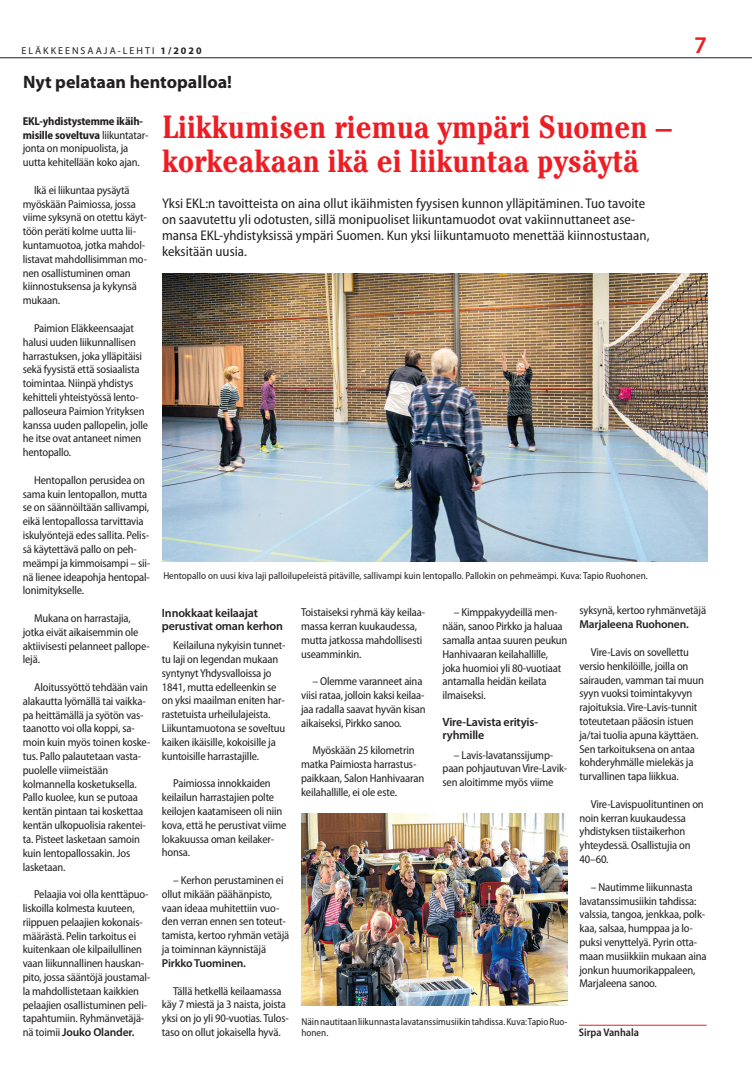
<style>
.page{position:relative;width:752px;height:1078px;background:#fff}
.page>*{position:absolute;margin:0;border:0;box-sizing:border-box;transform-origin:0 0}
.t1{font:700 condensed 32px/34px "Cheltenham Std";color:#ee1d23}
.t2{font:600 24px "Myriad Pro";color:#ee1d23}
.t3{font:700 18px "Myriad Pro";color:#231f20}
.t4{font:semi-condensed 14px/16px "Myriad Pro";color:#231f20}
.t5{font:600 12px/13px "Myriad Pro";letter-spacing:-.015em;color:#231f20}
.t6{font:semi-condensed 11.5px/13.8px "Myriad Pro";letter-spacing:-.015em;color:#231f20}
.t7{font:600 11.5px "Myriad Pro";letter-spacing:-.015em;color:#231f20}
.t8{font:600 semi-condensed 11px "Myriad Pro";color:#231f20}
.t9{font:semi-condensed 10px/11px "Myriad Pro";color:#231f20}
.t10{font:10px "Myriad Pro";letter-spacing:.2em;color:#231f20}
.s1{font-weight:700}
.s2{font-weight:600;font-stretch:normal}
</style>
<div class="page">
<hr style="left:0;top:57px;width:751px;height:1px;background:#231f20">
<img style="left:162px;top:273px;width:545px;height:288px">
<img style="left:301px;top:813px;width:266px;height:192px">
<hr style="left:578px;top:1024px;width:128px;height:1px;background:#ee1d23">
<p class="t10" style="left:22px;top:44px;width:181px">ELÄKKEENSAAJA-LEHTI <span class="s1">1/2020</span></p>
<h2 class="t2" style="left:693px;top:30px;width:14px">7</h2>
<h3 class="t3" style="left:23px;top:70px;width:210px">Nyt pelataan hentopalloa!</h3>
<p class="t6" style="left:23px;top:114px;width:127px"><span class="s1">EKL-yhdistystemme ikäih&shy;misille soveltuva</span> liikuntatar&shy;jonta on monipuolista, ja uutta kehitellään koko ajan.</p>
<p class="t6" style="left:23px;top:183px;width:126px;text-indent:11px">Ikä ei liikuntaa pysäytä myöskään Paimiossa, jossa viime syksynä on otettu käyt&shy;töön peräti kolme uutta lii&shy;kuntamuotoa, jotka mahdol&shy;listavat mahdollisimman mo&shy;nen osallistuminen oman kiinnostuksensa ja kykynsä mukaan.</p>
<p class="t6" style="left:23px;top:321px;width:127px;text-indent:11px">Paimion Eläkkeensaajat halusi uuden liikunnallisen harrastuksen, joka ylläpitäisi sekä fyysistä että sosiaalista toimintaa. Niinpä yhdistys kehitteli yhteistyössä lento&shy;palloseura Paimion Yrityksen kanssa uuden pallopelin, jolle he itse ovat antaneet nimen hentopallo.</p>
<p class="t6" style="left:23px;top:473px;width:129px;text-indent:11px">Hentopallon perusidea on sama kuin lentopallon, mutta se on säännöiltään sallivampi, eikä lentopallossa tarvittavia iskulyöntejä edes sallita. Pelis&shy;sä käytettävä pallo on peh&shy;meämpi ja kimmoisampi – sii&shy;nä lienee ideapohja hentopal&shy;lonimitykselle.</p>
<p class="t6" style="left:23px;top:611px;width:129px;text-indent:11px">Mukana on harrastajia, jotka eivät aikaisemmin ole aktiivisesti pelanneet pallope&shy;lejä.</p>
<p class="t6" style="left:23px;top:680px;width:129px;text-indent:11px">Aloitussyöttö tehdään vain alakautta lyömällä tai vaikka&shy;pa heittämällä ja syötön vas&shy;taanotto voi olla koppi, sa&shy;moin kuin myös toinen koske&shy;tus. Pallo palautetaan vasta&shy;puolelle viimeistään kolmannella kosketuksella.<br>Pallo kuolee, kun se putoaa kentän pintaan tai koskettaa kentän ulkopuolisia rakentei&shy;ta. Pisteet lasketaan samoin kuin lentopallossakin. Jos lasketaan.</p>
<p class="t6" style="left:23px;top:887px;width:129px;text-indent:11px">Pelaajia voi olla kenttäpuo&shy;liskoilla kolmesta kuuteen, riippuen pelaajien kokonais&shy;määrästä. Pelin tarkoitus ei kuitenkaan ole kilpailullinen vaan liikunnallinen hauskan&shy;pito, jossa sääntöjä joustamal&shy;la mahdollistetaan kaikkien pelaajien osallistuminen peli&shy;tapahtumiin. Ryhmänvetäjä&shy;nä toimii <span class="s2">Jouko Olander.</span></p>
<h1 class="t1" style="left:162px;top:109px;width:511px">Liikkumisen riemua ympäri Suomen – korkeakaan ikä ei liikuntaa pysäytä</h1>
<p class="t4" style="left:162px;top:195px;width:488px">Yksi EKL:n tavoitteista on aina ollut ikäihmisten fyysisen kunnon ylläpitäminen. Tuo tavoite on saavutettu yli odotusten, sillä monipuoliset liikuntamuodot ovat vakiinnuttaneet ase&shy;mansa EKL-yhdistyksissä ympäri Suomen. Kun yksi liikuntamuoto menettää kiinnostustaan, keksitään uusia.</p>
<p class="t9" style="left:163px;top:570px;width:485px">Hentopallo on uusi kiva laji palloilupeleistä pitäville, sallivampi kuin lentopallo. Pallokin on pehmeämpi. Kuva: Tapio Ruohonen.</p>
<p class="t5" style="left:162px;top:605px;width:122px">Innokkaat keilaajat perustivat oman kerhon</p>
<p class="t6" style="left:162px;top:638px;width:125px;text-indent:11px">Keilailuna nykyisin tunnet&shy;tu laji on legendan mukaan syntynyt Yhdysvalloissa jo<br>1841, mutta edelleenkin se on yksi maailman eniten har&shy;rastetuista urheilulajeista.<br>Liikuntamuotona se soveltuu kaiken ikäisille, kokoisille ja kuntoisille harrastajille.</p>
<p class="t6" style="left:162px;top:776px;width:126px;text-indent:11px">Paimiossa innokkaiden keilailun harrastajien polte keilojen kaatamiseen oli niin kova, että he perustivat viime lokakuussa oman keilaker&shy;honsa.</p>
<p class="t6" style="left:162px;top:873px;width:129px;text-indent:11px">– Kerhon perustaminen ei ollut mikään päähänpisto, vaan ideaa muhitettiin vuo&shy;den verran ennen sen toteut&shy;tamista, kertoo ryhmän vetäjä ja toiminnan käynnistäjä</p>
<p class="t7" style="left:162px;top:955px;width:85px">Pirkko Tuominen.</p>
<p class="t6" style="left:162px;top:983px;width:128px;text-indent:11px">Tällä hetkellä keilaamassa käy 7 miestä ja 3 naista, joista yksi on jo yli 90-vuotias. Tulos&shy;taso on ollut jokaisella hyvä.</p>
<p class="t6" style="left:301px;top:605px;width:125px">Toistaiseksi ryhmä käy keilaa&shy;massa kerran kuukaudessa, mutta jatkossa mahdollisesti useamminkin.</p>
<p class="t6" style="left:301px;top:674px;width:126px;text-indent:11px">– Olemme varanneet aina viisi rataa, jolloin kaksi keilaa&shy;jaa radalla saavat hyvän kisan aikaiseksi, Pirkko sanoo.</p>
<p class="t6" style="left:301px;top:743px;width:124px;text-indent:11px">Myöskään 25 kilometrin matka Paimiosta harrastus&shy;paikkaan, Salon Hanhivaaran keilahallille, ei ole este.</p>
<p class="t6" style="left:442px;top:605px;width:126px;text-indent:11px">– Kimppakyydeillä men&shy;nään, sanoo Pirkko ja haluaa samalla antaa suuren peukun<br>Hanhivaaran keilahallille, joka huomioi yli 80-vuotiaat antamalla heidän keilata ilmaiseksi.</p>
<p class="t5" style="left:442px;top:715px;width:97px">Vire-Lavista erityis&shy;ryhmille</p>
<p class="t6" style="left:442px;top:747px;width:126px;text-indent:11px">– Lavis-lavatanssijump&shy;paan pohjautuvan Vire-Lavik&shy;sen aloitimme myös viime</p>
<p class="t6" style="left:579px;top:604px;width:128px">syksynä, kertoo ryhmänvetäjä</p>
<p class="t7" style="left:579px;top:617px;width:111px">Marjaleena Ruohonen.</p>
<p class="t6" style="left:579px;top:645px;width:126px;text-indent:11px">Vire-Lavis on sovellettu versio henkilöille, joilla on sairauden, vamman tai muun syyn vuoksi toimintakyvyn rajoituksia. Vire-Lavis-tunnit toteutetaan pääosin istuen ja/tai tuolia apuna käyttäen.<br>Sen tarkoituksena on antaa kohderyhmälle mielekäs ja turvallinen tapa liikkua.</p>
<p class="t6" style="left:579px;top:797px;width:126px;text-indent:11px">Vire-Lavispuolituntinen on noin kerran kuukaudessa yhdistyksen tiistaikerhon yhteydessä. Osallistujia on<br>40–60.</p>
<p class="t6" style="left:579px;top:880px;width:128px;text-indent:11px">– Nautimme liikunnasta lavatanssimusiikin tahdissa: valssia, tangoa, jenkkaa, polk&shy;kaa, salsaa, humppaa ja lo&shy;puksi venyttelyä. Pyrin otta&shy;maan musiikkiin mukaan aina jonkun huumorikappaleen,<br>Marjaleena sanoo.</p>
<p class="t9" style="left:301px;top:1016px;width:267px">Näin nautitaan liikunnasta lavatanssimusiikin tahdissa. Kuva: Tapio Ruo&shy;honen.</p>
<p class="t8" style="left:578px;top:1025px;width:62px">Sirpa Vanhala</p>
</div>
